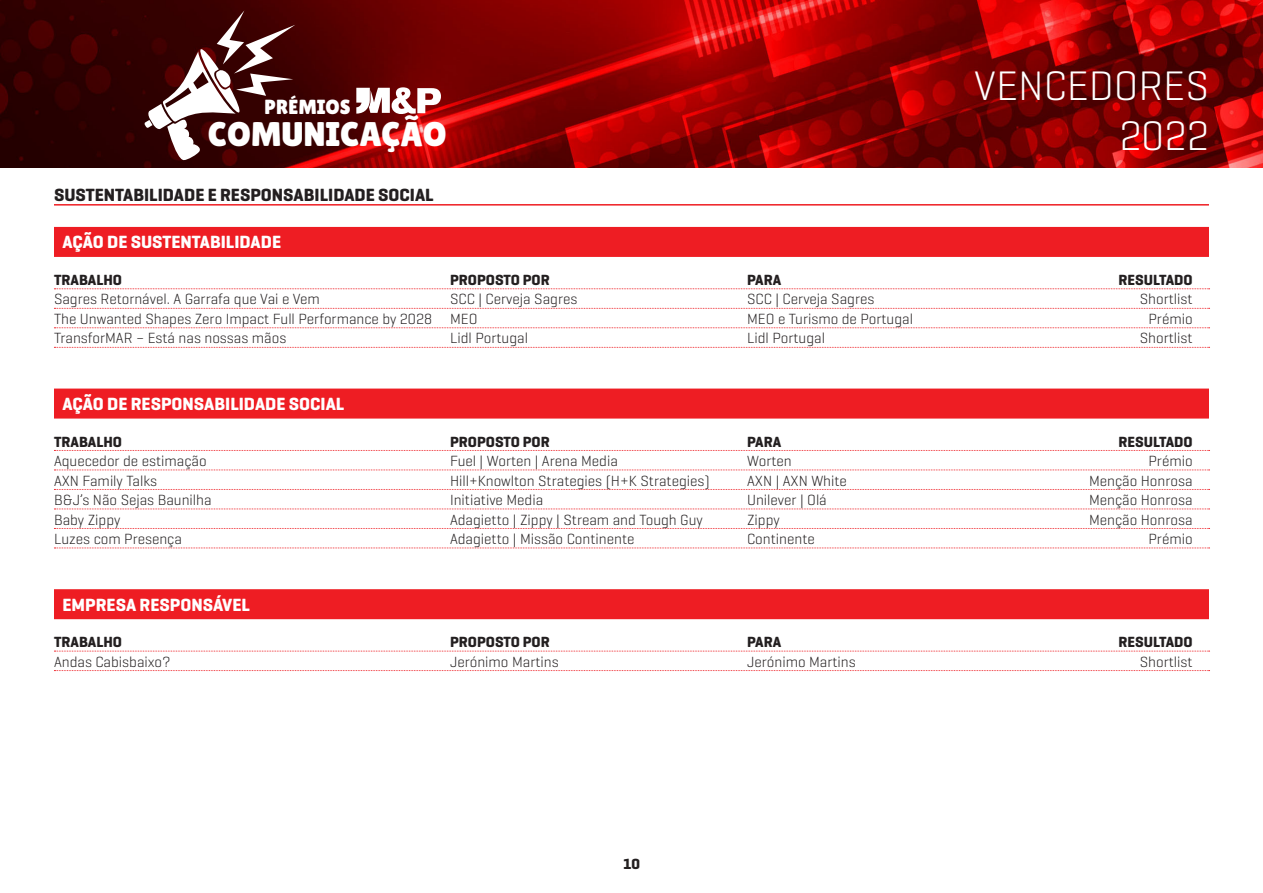
<style>
.page{position:relative;width:1263px;height:893px;background:#fff}
.page>*{position:absolute;margin:0;border:0;box-sizing:border-box;transform-origin:0 0}
.t1{font:300 42px "Geogrotesque";color:#fff}
.t2{font:34.2px "Lilita One";color:#fff}
.t3{font:20.4px "Lilita One";color:#fff}
.tit{font:700 18px "Geogrotesque";color:#fff}
.t4{font:700 18px "Geogrotesque";color:#231f20}
.t5{font:300 15px "Geogrotesque";color:#231f20}
.t6{font:700 15px "Geogrotesque";color:#231f20}
</style>
<div class="page">
<hr style="left:54px;top:204px;width:1155px;height:2px;background:#ee1d23">
<div style="left:54px;top:227px;width:1155px;height:30px;background:#ee1d23"></div>
<svg style="left:54px;top:288px;width:1155px;height:1px"></svg>
<svg style="left:54px;top:308px;width:1155px;height:1px"></svg>
<svg style="left:54px;top:327px;width:1155px;height:1px"></svg>
<svg style="left:54px;top:347px;width:1155px;height:1px"></svg>
<div style="left:54px;top:389px;width:1155px;height:30px;background:#ee1d23"></div>
<svg style="left:54px;top:450px;width:1155px;height:1px"></svg>
<svg style="left:54px;top:470px;width:1155px;height:1px"></svg>
<svg style="left:54px;top:489px;width:1155px;height:1px"></svg>
<svg style="left:54px;top:509px;width:1155px;height:1px"></svg>
<svg style="left:54px;top:528px;width:1155px;height:1px"></svg>
<svg style="left:54px;top:548px;width:1155px;height:1px"></svg>
<div style="left:54px;top:589px;width:1155px;height:30px;background:#ee1d23"></div>
<svg style="left:54px;top:651px;width:1155px;height:1px"></svg>
<svg style="left:54px;top:670px;width:1155px;height:1px"></svg>
<img style="left:0;top:0;width:1263px;height:168px">
<svg style="left:145px;top:10px;width:150px;height:150px"></svg>
<svg style="left:356px;top:87px;width:85px;height:27px"></svg>
<p class="t3" style="left:265px;top:95px;width:88px">PRÉMIOS</p>
<p class="t2" style="left:208px;top:114px;width:240px">COMUNICAÇÃO</p>
<p class="t1" style="left:974px;top:59px;width:236px">VENCEDORES</p>
<p class="t1" style="left:1119px;top:109px;width:91px">2022</p>
<p class="t4" style="left:54px;top:184px;width:381px">SUSTENTABILIDADE E RESPONSABILIDADE SOCIAL</p>
<p class="tit" style="left:63px;top:231px;width:220px">AÇÃO DE SUSTENTABILIDADE</p>
<p class="t6" style="left:54px;top:270px;width:70px">TRABALHO</p>
<p class="t6" style="left:450px;top:270px;width:101px">PROPOSTO POR</p>
<p class="t6" style="left:747px;top:270px;width:36px">PARA</p>
<p class="t6" style="left:1118px;top:270px;width:76px">RESULTADO</p>
<p class="t5" style="left:54px;top:290px;width:267px">Sagres Retornável. A Garrafa que Vai e Vem</p>
<p class="t5" style="left:450px;top:290px;width:129px">SCC | Cerveja Sagres</p>
<p class="t5" style="left:747px;top:290px;width:129px">SCC | Cerveja Sagres</p>
<p class="t5" style="left:1140px;top:290px;width:54px">Shortlist</p>
<p class="t5" style="left:54px;top:309px;width:425px">The Unwanted Shapes Zero Impact Full Performance by 2028 MEO</p>
<p class="t5" style="left:747px;top:309px;width:167px">MEO e Turismo de Portugal</p>
<p class="t5" style="left:1148px;top:309px;width:46px">Prémio</p>
<p class="t5" style="left:54px;top:329px;width:234px">TransforMAR – Está nas nossas mãos</p>
<p class="t5" style="left:450px;top:329px;width:79px">Lidl Portugal</p>
<p class="t5" style="left:747px;top:329px;width:79px">Lidl Portugal</p>
<p class="t5" style="left:1140px;top:329px;width:54px">Shortlist</p>
<p class="tit" style="left:63px;top:393px;width:283px">AÇÃO DE RESPONSABILIDADE SOCIAL</p>
<p class="t6" style="left:54px;top:432px;width:70px">TRABALHO</p>
<p class="t6" style="left:450px;top:432px;width:101px">PROPOSTO POR</p>
<p class="t6" style="left:747px;top:432px;width:36px">PARA</p>
<p class="t6" style="left:1118px;top:432px;width:76px">RESULTADO</p>
<p class="t5" style="left:54px;top:452px;width:154px">Aquecedor de estimação</p>
<p class="t5" style="left:450px;top:452px;width:169px">Fuel | Worten | Arena Media</p>
<p class="t5" style="left:747px;top:452px;width:46px">Worten</p>
<p class="t5" style="left:1148px;top:452px;width:46px">Prémio</p>
<p class="t5" style="left:54px;top:471px;width:105px">AXN Family Talks</p>
<p class="t5" style="left:450px;top:471px;width:261px">Hill+Knowlton Strategies (H+K Strategies)</p>
<p class="t5" style="left:747px;top:471px;width:101px">AXN | AXN White</p>
<p class="t5" style="left:1089px;top:471px;width:105px">Menção Honrosa</p>
<p class="t5" style="left:54px;top:491px;width:159px">B&amp;J’s Não Sejas Baunilha</p>
<p class="t5" style="left:450px;top:491px;width:95px">Initiative Media</p>
<p class="t5" style="left:747px;top:491px;width:81px">Unilever | Olá</p>
<p class="t5" style="left:1089px;top:491px;width:105px">Menção Honrosa</p>
<p class="t5" style="left:54px;top:510px;width:68px">Baby Zippy</p>
<p class="t5" style="left:450px;top:510px;width:254px">Adagietto | Zippy | Stream and Tough Guy</p>
<p class="t5" style="left:747px;top:510px;width:34px">Zippy</p>
<p class="t5" style="left:1089px;top:510px;width:105px">Menção Honrosa</p>
<p class="t5" style="left:54px;top:530px;width:129px">Luzes com Presença</p>
<p class="t5" style="left:450px;top:530px;width:186px">Adagietto | Missão Continente</p>
<p class="t5" style="left:747px;top:530px;width:69px">Continente</p>
<p class="t5" style="left:1148px;top:530px;width:46px">Prémio</p>
<p class="tit" style="left:63px;top:593px;width:189px">EMPRESA RESPONSÁVEL</p>
<p class="t6" style="left:54px;top:633px;width:70px">TRABALHO</p>
<p class="t6" style="left:450px;top:633px;width:101px">PROPOSTO POR</p>
<p class="t6" style="left:747px;top:633px;width:36px">PARA</p>
<p class="t6" style="left:1118px;top:633px;width:76px">RESULTADO</p>
<p class="t5" style="left:54px;top:652px;width:118px">Andas Cabisbaixo?</p>
<p class="t5" style="left:450px;top:652px;width:110px">Jerónimo Martins</p>
<p class="t5" style="left:747px;top:652px;width:110px">Jerónimo Martins</p>
<p class="t5" style="left:1140px;top:652px;width:54px">Shortlist</p>
<p class="t6" style="left:623px;top:855px;width:19px">10</p>
</div>
